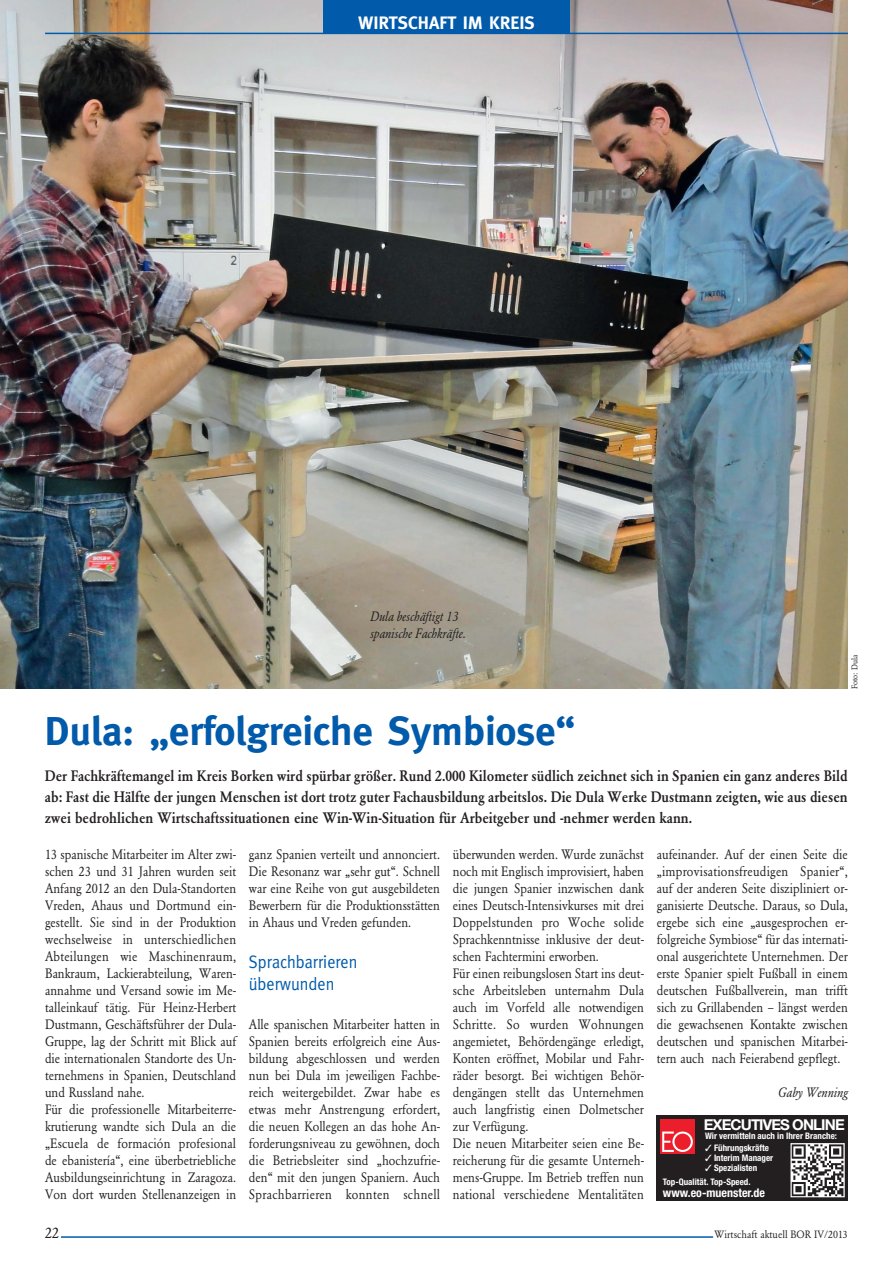
<style>
.page{position:relative;width:893px;height:1263px;background:#fff}
.page>*{position:absolute;margin:0;border:0;box-sizing:border-box;transform-origin:0 0}
.t1{font:700 40.5px "Meta";color:#015aaa}
.t2{font:18px/22.2px "Meta";color:#015aaa;scale:.9 1}
.t3{font:700 18px "Meta";color:#fff}
.t4{font:500 15px/21px "Garamond BE";color:#231f20;text-align:justify;scale:.9 1}
.t5{font:700 15px "Helvetica Neue LT Pro";letter-spacing:-.06em;color:#fff}
.t6{font:15px "Garamond BE";color:#231f20;scale:.95 1}
.t7{font:13.5px/17px "Garamond BE";color:#231f20;text-align:justify;scale:.9 1}
.t8{font:italic 13.5px/17px "Garamond BE";color:#231f20;scale:.9 1}
.t9{font:700 condensed 12px "Helvetica Neue LT Std";color:#fff}
.t10{font:10.5px "Garamond BE";letter-spacing:.005em;color:#231f20;scale:.94 1}
.t11{font:700 condensed 9px "Helvetica Neue LT Std";color:#fff}
.t12{font:8.25px "Garamond BE";color:#231f20;scale:.9 1}
</style>
<div class="page">
<hr style="left:61px;top:1236px;width:652px;height:2px;background:#015aaa">
<img style="left:0;top:0;width:848px;height:689px">
<div style="left:323px;top:0;width:247px;height:33px;background:#015aaa"></div>
<hr style="left:45px;top:33px;width:803px;height:1px;background:#015aaa">
<div style="left:657px;top:1116px;width:191px;height:85px;background:#231f20"></div>
<div style="left:660px;top:1119px;width:35px;height:35px;background:#ec1e2c"></div>
<svg style="left:662px;top:1131px;width:31px;height:21px"></svg>
<svg style="left:790px;top:1143px;width:55px;height:55px"></svg>
<h2 class="t3" style="left:358px;top:12px;width:178px">wirtschaft im Kreis</h2>
<p class="t8" style="left:370px;top:608px;width:108px">Dula beschäftigt 13 spanische Fachkräfte.</p>
<p class="t12" style="left:850px;top:689px;width:39px;rotate:-90deg">Foto: Dula</p>
<h1 class="t1" style="left:45px;top:707px;width:532px">Dula: „erfolgreiche Symbiose“</h1>
<p class="t4" style="left:45px;top:765px;width:893px">Der Fachkräftemangel im Kreis Borken wird spürbar größer. Rund 2.000 Kilometer südlich zeichnet sich in Spanien ein ganz anderes Bild ab: Fast die Hälfte der jungen Menschen ist dort trotz guter Fachausbildung arbeitslos. Die Dula Werke Dustmann zeigten, wie aus diesen zwei bedrohlichen Wirtschaftssituationen eine Win-Win-Situation für Arbeitgeber und -nehmer werden kann.</p>
<p class="t7" style="left:45px;top:846px;width:214px;text-align:left">13 spanische Mitarbeiter im Alter zwi&shy;schen 23 und 31 Jahren wurden seit Anfang 2012 an den Dula-Standorten Vreden, Ahaus und Dortmund ein&shy;gestellt. Sie sind in der Produktion wechselweise in unterschiedlichen Abteilungen wie Maschinenraum, Bankraum, Lackierabteilung, Waren&shy;annahme und Versand sowie im Me&shy;talleinkauf tätig. Für Heinz-Herbert Dustmann, Geschäftsführer der Dula-Gruppe, lag der Schritt mit Blick auf die internationalen Standorte des Un&shy;ternehmens in Spanien, Deutschland und Russland nahe.<br>Für die professionelle Mitarbeiterre&shy;krutierung wandte sich Dula an die „Escuela de formación profesional de ebanistería“, eine überbetriebliche Ausbildungseinrichtung in Zaragoza.<br>Von dort wurden Stellenanzeigen in</p>
<p class="t7" style="left:249px;top:846px;width:214px">ganz Spanien verteilt und annonciert.<br>Die Resonanz war „sehr gut“. Schnell war eine Reihe von gut ausgebildeten Bewerbern für die Produktionsstätten in Ahaus und Vreden gefunden.</p>
<h2 class="t2" style="left:249px;top:950px;width:122px">Sprachbarrieren überwunden</h2>
<p class="t7" style="left:249px;top:1016px;width:214px">Alle spanischen Mitarbeiter hatten in Spanien bereits erfolgreich eine Aus&shy;bildung abgeschlossen und werden nun bei Dula im jeweiligen Fachbe&shy;reich weitergebildet. Zwar habe es etwas mehr Anstrengung erfordert, die neuen Kollegen an das hohe An&shy;forderungsniveau zu gewöhnen, doch die Betriebsleiter sind „hochzufrie&shy;den“ mit den jungen Spaniern. Auch Sprachbarrieren konnten schnell</p>
<p class="t7" style="left:453px;top:846px;width:214px;text-align:left">überwunden werden. Wurde zunächst noch mit Englisch improvisiert, haben die jungen Spanier inzwischen dank eines Deutsch-Intensivkurses mit drei Doppelstunden pro Woche solide Sprachkenntnisse inklusive der deut&shy;schen Fachtermini erworben.<br>Für einen reibungslosen Start ins deut&shy;sche Arbeitsleben unternahm Dula auch im Vorfeld alle notwendigen Schritte. So wurden Wohnungen angemietet, Behördengänge erledigt, Konten eröffnet, Mobilar und Fahr&shy;räder besorgt. Bei wichtigen Behör&shy;dengängen stellt das Unternehmen auch langfristig einen Dolmetscher zur Verfügung.<br>Die neuen Mitarbeiter seien eine Be&shy;reicherung für die gesamte Unterneh&shy;mens-Gruppe. Im Betrieb treffen nun national verschiedene Mentalitäten</p>
<p class="t7" style="left:657px;top:846px;width:214px">aufeinander. Auf der einen Seite die „improvisationsfreudigen Spanier“, auf der anderen Seite diszipliniert or&shy;ganisierte Deutsche. Daraus, so Dula, ergebe sich eine „ausgesprochen er&shy;folgreiche Symbiose“ für das internati&shy;onal ausgerichtete Unternehmen. Der erste Spanier spielt Fußball in einem deutschen Fußballverein, man trifft sich zu Grillabenden – längst werden die gewachsenen Kontakte zwischen deutschen und spanischen Mitarbei&shy;tern auch nach Feierabend gepflegt.</p>
<p class="t8" style="left:778px;top:1084px;width:79px">Gaby Wenning</p>
<p class="t5" style="left:704px;top:1115px;width:142px">EXECUTIVES ONLINE</p>
<p class="t11" style="left:705px;top:1131px;width:134px">Wir vermitteln auch in Ihrer Branche:</p>
<p class="t11" style="left:705px;top:1142px;width:65px">✓ Führungskräfte</p>
<p class="t11" style="left:705px;top:1152px;width:70px">✓ Interim Manager</p>
<p class="t11" style="left:705px;top:1162px;width:54px">✓ Spezialisten</p>
<p class="t9" style="left:663px;top:1186px;width:104px">www.eo-muenster.de</p>
<p class="t11" style="left:663px;top:1176px;width:89px">Top-Qualität. Top-Speed.</p>
<p class="t6" style="left:45px;top:1224px;width:16px">22</p>
<p class="t10" style="left:715px;top:1228px;width:143px">Wirtschaft aktuell BOR IV/2013</p>
</div>
